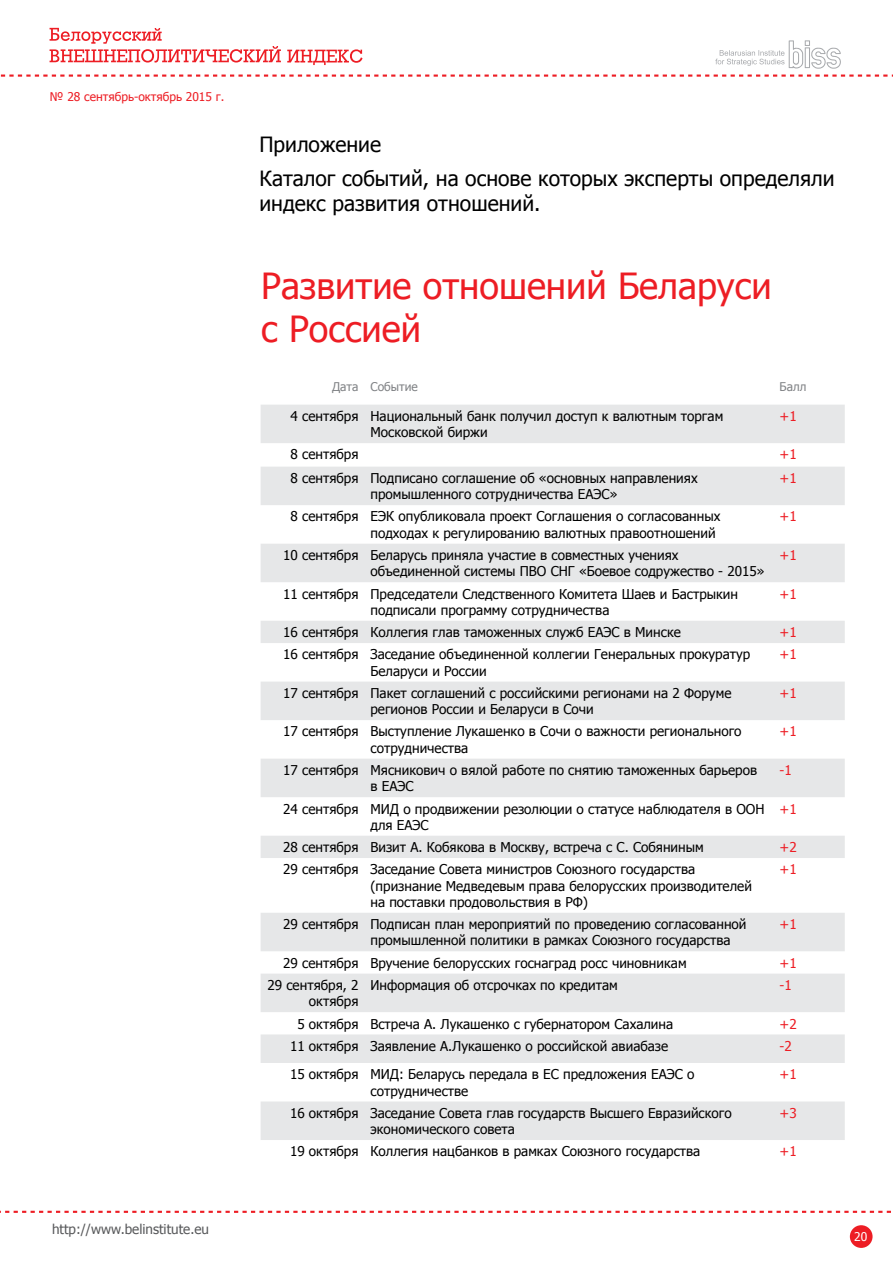
<style>
.page{position:relative;width:893px;height:1263px;background:#fff}
.page>*{position:absolute;margin:0;border:0;box-sizing:border-box;transform-origin:0 0}
.t1{font:36px/43.2px "Tahoma";color:#ed1d24}
.t2{font:21px/33.8px "Tahoma";color:#000}
.t3{font:13.5px/16.2px "Tahoma";color:#000}
.t4{font:13.5px "Tahoma";color:#ed1d24}
.t5{font:13.5px "Tahoma";color:#58595b}
.t6{font:12px "Tahoma";color:#ed1d24}
.t7{font:12px "Tahoma";color:#808285}
.t8{font:12px "Tahoma";color:#fff}
</style>
<div class="page">
<div style="left:850px;top:1225px;width:22px;height:23px;background:#ed1d24;border-radius:50%"></div>
<svg style="left:0;top:1211px;width:891px;height:2px"></svg>
<svg style="left:2px;top:75px;width:891px;height:2px"></svg>
<svg style="left:50px;top:28px;width:231px;height:35px"></svg>
<svg style="left:287px;top:49px;width:75px;height:16px"></svg>
<svg style="left:715px;top:40px;width:126px;height:29px"></svg>
<svg style="left:261px;top:405px;width:584px;height:735px;fill:#e6e7e8"></svg>
<p class="t6" style="left:50px;top:89px;width:176px">№ 28 сентябрь-октябрь 2015 г.</p>
<p class="t5" style="left:52px;top:1220px;width:159px">http://www.belinstitute.eu</p>
<h2 class="t2" style="left:259px;top:127px;width:577px">Приложение<br>Каталог событий, на основе которых эксперты определяли</h2>
<h2 class="t2" style="left:259px;top:186px;width:283px">индекс развития отношений.</h2>
<h1 class="t1" style="left:261px;top:263px;width:512px">Развитие отношений Беларуси с Россией</h1>
<p class="t7" style="left:332px;top:379px;width:87px">Дата Событие</p>
<p class="t7" style="left:780px;top:379px;width:28px">Балл</p>
<p class="t3" style="left:370px;top:407px;width:354px;text-indent:-80px">4 сентября Национальный банк получил доступ к валютным торгам<br>Московской биржи</p>
<p class="t4" style="left:780px;top:407px;width:19px">+1</p>
<p class="t3" style="left:290px;top:446px;width:69px">8 сентября</p>
<p class="t4" style="left:780px;top:445px;width:19px">+1</p>
<p class="t3" style="left:290px;top:469px;width:409px;text-align:center">8 сентября Подписано соглашение об «основных направлениях промышленного сотрудничества ЕАЭС»</p>
<p class="t4" style="left:780px;top:469px;width:19px">+1</p>
<p class="t3" style="left:370px;top:508px;width:352px;text-indent:-80px">8 сентября ЕЭК опубликовала проект Соглашения о согласованных подходах к регулированию валютных правоотношений</p>
<p class="t4" style="left:780px;top:507px;width:19px">+1</p>
<p class="t3" style="left:370px;top:546px;width:396px;text-indent:-87px">10 сентября Беларусь приняла участие в совместных учениях объединенной системы ПВО СНГ «Боевое содружество - 2015»</p>
<p class="t4" style="left:780px;top:546px;width:19px">+1</p>
<p class="t3" style="left:370px;top:585px;width:369px;text-indent:-87px">11 сентября Председатели Следственного Комитета Шаев и Бастрыкин подписали программу сотрудничества</p>
<p class="t4" style="left:780px;top:585px;width:19px">+1</p>
<p class="t3" style="left:283px;top:623px;width:399px">16 сентября Коллегия глав таможенных служб ЕАЭС в Минске</p>
<p class="t4" style="left:780px;top:623px;width:19px">+1</p>
<p class="t3" style="left:370px;top:646px;width:381px;text-indent:-87px">16 сентября Заседание объединенной коллегии Генеральных прокуратур<br>Беларуси и России</p>
<p class="t4" style="left:780px;top:645px;width:19px">+1</p>
<p class="t3" style="left:370px;top:684px;width:362px;text-indent:-87px">17 сентября Пакет соглашений с российскими регионами на 2 Форуме регионов России и Беларуси в Сочи</p>
<p class="t4" style="left:780px;top:684px;width:19px">+1</p>
<p class="t3" style="left:370px;top:723px;width:373px;text-indent:-87px">17 сентября Выступление Лукашенко в Сочи о важности регионального сотрудничества</p>
<p class="t4" style="left:780px;top:722px;width:19px">+1</p>
<p class="t3" style="left:370px;top:761px;width:388px;text-indent:-87px">17 сентября Мясникович о вялой работе по снятию таможенных барьеров в ЕАЭС</p>
<p class="t4" style="left:780px;top:761px;width:14px">-1</p>
<p class="t3" style="left:370px;top:800px;width:396px;text-indent:-87px">24 сентября МИД о продвижении резолюции о статусе наблюдателя в ООН для ЕАЭС</p>
<p class="t4" style="left:780px;top:799px;width:19px">+1</p>
<p class="t3" style="left:283px;top:838px;width:422px">28 сентября Визит А. Кобякова в Москву, встреча с С. Собяниным</p>
<p class="t4" style="left:780px;top:838px;width:19px">+2</p>
<p class="t3" style="left:370px;top:861px;width:383px;text-indent:-87px">29 сентября Заседание Совета министров Союзного государства (признание Медведевым права белорусских производителей на поставки продовольствия в РФ)</p>
<p class="t4" style="left:780px;top:860px;width:19px">+1</p>
<p class="t3" style="left:370px;top:915px;width:378px;text-indent:-87px">29 сентября Подписан план мероприятий по проведению согласованной промышленной политики в рамках Союзного государства</p>
<p class="t4" style="left:780px;top:915px;width:19px">+1</p>
<p class="t3" style="left:283px;top:954px;width:405px">29 сентября Вручение белорусских госнаград росс чиновникам</p>
<p class="t4" style="left:780px;top:954px;width:19px">+1</p>
<p class="t3" style="left:267px;top:976px;width:93px;text-align:right">29 сентября, 2 октября</p>
<p class="t3" style="left:370px;top:976px;width:249px">Информация об отсрочках по кредитам</p>
<p class="t4" style="left:780px;top:976px;width:14px">-1</p>
<p class="t3" style="left:297px;top:1015px;width:377px">5 октября Встреча А. Лукашенко с губернатором Сахалина</p>
<p class="t4" style="left:780px;top:1014px;width:19px">+2</p>
<p class="t3" style="left:290px;top:1037px;width:380px">11 октября Заявление А.Лукашенко о российской авиабазе</p>
<p class="t4" style="left:780px;top:1037px;width:14px">-2</p>
<p class="t3" style="left:370px;top:1066px;width:326px;text-indent:-80px">15 октября МИД: Беларусь передала в ЕС предложения ЕАЭС о сотрудничестве</p>
<p class="t4" style="left:780px;top:1065px;width:19px">+1</p>
<p class="t3" style="left:370px;top:1104px;width:363px;text-indent:-80px">16 октября Заседание Совета глав государств Высшего Евразийского экономического совета</p>
<p class="t4" style="left:780px;top:1104px;width:19px">+3</p>
<p class="t3" style="left:290px;top:1143px;width:412px">19 октября Коллегия нацбанков в рамках Союзного государства</p>
<p class="t4" style="left:780px;top:1142px;width:19px">+1</p>
<p class="t8" style="left:854px;top:1229px;width:15px">20</p>
</div>
